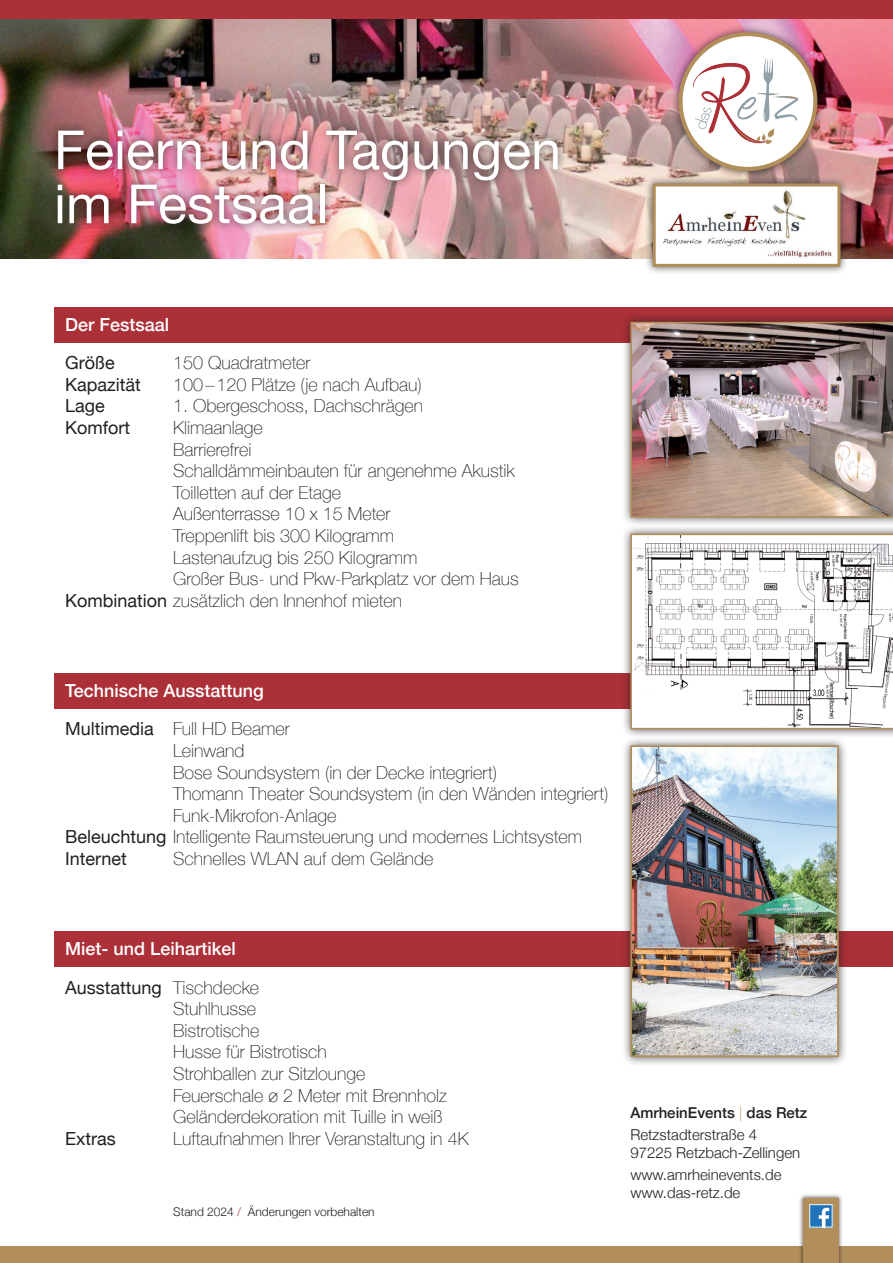
<style>
.page{position:relative;width:893px;height:1263px;background:#fff}
.page>*{position:absolute;margin:0;border:0;box-sizing:border-box;transform-origin:0 0}
.t1{font:54px "Helvetica Neue";color:#fff}
.t2{font:100 18px "Helvetica Neue";color:#231f20}
.t3{font:18px "Helvetica Neue";color:#231f20}
.t4{font:500 18px "Helvetica Neue";color:#fff}
.t5{font:300 15px "Helvetica Neue";color:#231f20}
.t6{font:500 15px "Helvetica Neue";color:#231f20}
.t7{font:300 12px "Helvetica Neue";color:#231f20}
.s1{font-weight:400}
.s2{font-weight:100}
.s3{color:#ab3037}
.s4{font-weight:100;color:#b28e5b}
</style>
<div class="page">
<img style="left:0;top:18px;width:893px;height:240px">
<div style="left:0;top:0;width:893px;height:18px;background:#ab3037"></div>
<div style="left:49px;top:121px;width:518px;height:111px;background:#231f20;opacity:.75"></div>
<div style="left:0;top:1247px;width:893px;height:16px;background:#b28e5b"></div>
<div style="left:798px;top:1193px;width:45px;height:70px;background:#231f20;opacity:.75"></div>
<div style="left:803px;top:1198px;width:36px;height:65px;background:#b28e5b"></div>
<img style="left:811px;top:1206px;width:19px;height:19px">
<div style="left:809px;top:1204px;width:23px;height:23px;border:1px solid #fff"></div>
<div style="left:670px;top:24px;width:155px;height:155px;background:#231f20;opacity:.75"></div>
<div style="left:681px;top:34px;width:134px;height:135px;background:#fff;border-radius:50%"></div>
<div style="left:678px;top:32px;width:139px;height:139px;border:4px solid #b28e5b;border-radius:50%"></div>
<img style="left:693px;top:58px;width:105px;height:86px">
<div style="left:644px;top:175px;width:205px;height:100px;background:#231f20;opacity:.75"></div>
<div style="left:654px;top:185px;width:185px;height:80px;background:#fff"></div>
<img style="left:663px;top:189px;width:170px;height:70px">
<div style="left:653px;top:183px;width:187px;height:84px;border:3px solid #b28e5b"></div>
<div style="left:54px;top:307px;width:839px;height:35px;background:#ab3037"></div>
<div style="left:54px;top:673px;width:839px;height:35px;background:#ab3037"></div>
<div style="left:54px;top:931px;width:839px;height:36px;background:#ab3037"></div>
<div style="left:621px;top:736px;width:227px;height:330px;background:#231f20;opacity:.75"></div>
<img style="left:633px;top:748px;width:203px;height:306px">
<div style="left:630px;top:745px;width:209px;height:312px;border:2px solid #b28e5b"></div>
<div style="left:621px;top:313px;width:272px;height:214px;background:#231f20;opacity:.75"></div>
<img style="left:630px;top:322px;width:263px;height:196px">
<div style="left:621px;top:525px;width:272px;height:213px;background:#231f20;opacity:.75"></div>
<svg style="left:630px;top:534px;width:263px;height:195px"></svg>
<p class="t1" style="left:54px;top:111px;width:509px">Feiern und Tagungen</p>
<p class="t1" style="left:54px;top:165px;width:276px">im Festsaal</p>
<p class="t4" style="left:65px;top:310px;width:106px">Der Festsaal</p>
<p class="t3" style="left:65px;top:350px;width:51px">Größe</p>
<p class="t2" style="left:173px;top:349px;width:139px">150 Quadratmeter</p>
<p class="t3" style="left:65px;top:371px;width:77px">Kapazität</p>
<p class="t2" style="left:173px;top:371px;width:250px">100–120 Plätze (je nach Aufbau)</p>
<p class="t3" style="left:65px;top:393px;width:41px">Lage</p>
<p class="t2" style="left:173px;top:392px;width:252px">1. Obergeschoss, Dachschrägen</p>
<p class="t3" style="left:65px;top:415px;width:67px">Komfort</p>
<p class="t2" style="left:173px;top:414px;width:91px">Klimaanlage</p>
<p class="t2" style="left:173px;top:436px;width:80px">Barrierefrei</p>
<p class="t2" style="left:173px;top:457px;width:343px">Schalldämmeinbauten für angenehme Akustik</p>
<p class="t2" style="left:173px;top:479px;width:170px">Toilletten auf der Etage</p>
<p class="t2" style="left:173px;top:500px;width:219px">Außenterrasse 10 x 15 Meter</p>
<p class="t2" style="left:173px;top:522px;width:222px">Treppenlift bis 300 Kilogramm</p>
<p class="t2" style="left:173px;top:544px;width:246px">Lastenaufzug bis 250 Kilogramm</p>
<p class="t2" style="left:173px;top:565px;width:347px">Großer Bus- und Pkw-Parkplatz vor dem Haus</p>
<p class="t2" style="left:65px;top:587px;width:338px"><span class="s1">Kombination</span> zusätzlich den Innenhof mieten</p>
<p class="t4" style="left:65px;top:676px;width:200px">Technische Ausstattung</p>
<p class="t2" style="left:65px;top:715px;width:226px"><span class="s1">Multimedia</span> Full HD Beamer</p>
<p class="t2" style="left:173px;top:737px;width:73px">Leinwand</p>
<p class="t2" style="left:173px;top:758px;width:325px">Bose Soundsystem (in der Decke integriert)</p>
<p class="t2" style="left:173px;top:780px;width:437px">Thomann Theater Soundsystem (in den Wänden integriert)</p>
<p class="t2" style="left:173px;top:802px;width:165px">Funk-Mikrofon-Anlage</p>
<p class="t2" style="left:65px;top:823px;width:518px"><span class="s1">Beleuchtung</span> Intelligente Raumsteuerung und modernes Lichtsystem</p>
<p class="t3" style="left:65px;top:845px;width:63px">Internet</p>
<p class="t2" style="left:173px;top:845px;width:262px">Schnelles WLAN auf dem Gelände</p>
<p class="t4" style="left:65px;top:934px;width:172px">Miet- und Leihartikel</p>
<p class="t3" style="left:65px;top:974px;width:196px">Ausstattung <span class="s2">Tischdecke</span></p>
<p class="t2" style="left:173px;top:995px;width:84px">Stuhlhusse</p>
<p class="t2" style="left:173px;top:1017px;width:88px">Bistrotische</p>
<p class="t2" style="left:173px;top:1038px;width:155px">Husse für Bistrotisch</p>
<p class="t2" style="left:173px;top:1060px;width:194px">Strohballen zur Sitzlounge</p>
<p class="t2" style="left:173px;top:1081px;width:275px">Feuerschale ø 2 Meter mit Brennholz</p>
<p class="t2" style="left:173px;top:1103px;width:271px">Geländerdekoration mit Tuille in weiß</p>
<p class="t3" style="left:65px;top:1125px;width:52px">Extras</p>
<p class="t2" style="left:173px;top:1125px;width:297px">Luftaufnahmen Ihrer Veranstaltung in 4K</p>
<p class="t7" style="left:173px;top:1202px;width:203px">Stand 2024 <span class="s3">/</span> Änderungen vorbehalten</p>
<p class="t6" style="left:630px;top:1100px;width:178px">AmrheinEvents <span class="s4">|</span> das Retz</p>
<p class="t5" style="left:630px;top:1122px;width:128px">Retzstadterstraße 4</p>
<p class="t5" style="left:630px;top:1140px;width:171px">97225 Retzbach-Zellingen</p>
<p class="t5" style="left:630px;top:1163px;width:153px">www.amrheinevents.de</p>
<p class="t5" style="left:630px;top:1181px;width:112px">www.das-retz.de</p>
</div>
